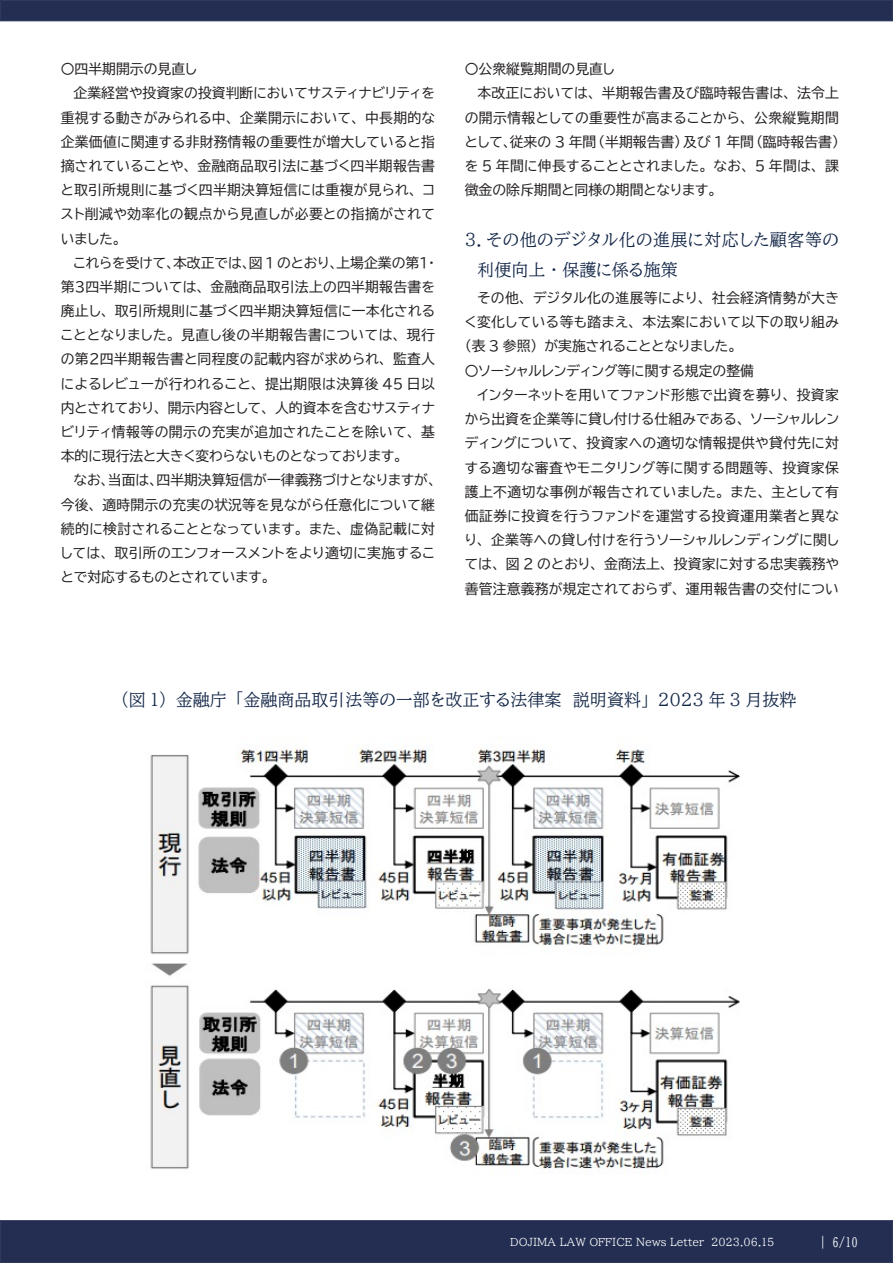
<style>
.page{position:relative;width:893px;height:1263px;background:#fff}
.page>*{position:absolute;margin:0;border:0;box-sizing:border-box;transform-origin:0 0}
.t1{font:16.95px "BIZ UDP Mincho Medium";color:#122647}
.t2{font:16.95px/29.7px "BIZ UDP Mincho Medium";letter-spacing:.035em;color:#122647}
.t3{font:13.8px/24.2px "BIZ UDP Gothic";letter-spacing:.02em;color:#231f20}
.t4{font:13.8px "BIZ UDP Gothic";color:#231f20}
.t5{font:13.8px "BIZ UDP Gothic";letter-spacing:.04em;color:#231f20}
.t6{font:12.75px "BIZ UD Mincho Medium";color:#fff}
.t7{font:10.65px "BIZ UDP Mincho Medium";color:#fff}
</style>
<div class="page">
<div style="left:0;top:1220px;width:893px;height:43px;background:#232e52;border:1px solid #232e52"></div>
<div style="left:0;top:0;width:893px;height:21px;background:#232e52;border:1px solid #232e52"></div>
<img style="left:150px;top:747px;width:589px;height:426px">
<p class="t4" style="left:61px;top:62px;width:138px">〇四半期開示の見直し</p>
<p class="t3" style="left:74px;top:81px;width:363px">企業経営や投資家の投資判断においてサスティナビリティを</p>
<p class="t3" style="left:61px;top:105px;width:376px">重視する動きがみられる中、企業開示において、中長期的な</p>
<p class="t3" style="left:61px;top:129px;width:376px">企業価値に関連する非財務情報の重要性が増大していると指</p>
<p class="t3" style="left:61px;top:154px;width:376px">摘されていることや、金融商品取引法に基づく四半期報告書</p>
<p class="t3" style="left:61px;top:178px;width:376px">と取引所規則に基づく四半期決算短信には重複が見られ、コ</p>
<p class="t3" style="left:61px;top:202px;width:376px">スト削減や効率化の観点から見直しが必要との指摘がされて</p>
<p class="t3" style="left:61px;top:226px;width:62px">いました。</p>
<p class="t4" style="left:74px;top:256px;width:363px">これらを受けて、本改正では、図 1 のとおり、上場企業の第１・</p>
<p class="t3" style="left:61px;top:275px;width:376px">第３四半期については、金融商品取引法上の四半期報告書を</p>
<p class="t3" style="left:61px;top:299px;width:376px">廃止し、取引所規則に基づく四半期決算短信に一本化される</p>
<p class="t5" style="left:61px;top:328px;width:376px">こととなりました。見直し後の半期報告書については、現行</p>
<p class="t3" style="left:61px;top:347px;width:376px">の第２四半期報告書と同程度の記載内容が求められ、監査人</p>
<p class="t3" style="left:61px;top:371px;width:376px">によるレビューが行われること、提出期限は決算後 45 日以</p>
<p class="t4" style="left:61px;top:401px;width:376px">内とされており、開示内容として、人的資本を含むサスティナ</p>
<p class="t3" style="left:61px;top:420px;width:376px">ビリティ情報等の開示の充実が追加されたことを除いて、基</p>
<p class="t4" style="left:61px;top:449px;width:343px">本的に現行法と大きく変わらないものとなっております。</p>
<p class="t4" style="left:74px;top:473px;width:364px">なお、当面は、四半期決算短信が一律義務づけとなりますが、</p>
<p class="t3" style="left:61px;top:492px;width:376px">今後、適時開示の充実の状況等を見ながら任意化について継</p>
<p class="t3" style="left:61px;top:516px;width:376px">続的に検討されることとなっています。また、虚偽記載に対</p>
<p class="t3" style="left:61px;top:541px;width:376px">しては、取引所のエンフォースメントをより適切に実施するこ</p>
<p class="t4" style="left:61px;top:570px;width:211px">とで対応するものとされています。</p>
<p class="t4" style="left:465px;top:62px;width:151px">〇公衆縦覧期間の見直し</p>
<p class="t3" style="left:477px;top:81px;width:363px">本改正においては、半期報告書及び臨時報告書は、法令上</p>
<p class="t3" style="left:465px;top:105px;width:376px">の開示情報としての重要性が高まることから、公衆縦覧期間</p>
<p class="t4" style="left:465px;top:135px;width:376px">として、従来の 3 年間（半期報告書）及び 1 年間（臨時報告書）</p>
<p class="t3" style="left:465px;top:154px;width:376px">を 5 年間に伸長することとされました。なお、 5 年間は、課</p>
<p class="t4" style="left:465px;top:183px;width:253px">徴金の除斥期間と同様の期間となります。</p>
<p class="t2" style="left:477px;top:225px;width:363px;text-indent:-13px">3. その他のデジタル化の進展に対応した顧客等の利便向上・保護に係る施策</p>
<p class="t3" style="left:465px;top:286px;width:376px;text-indent:13px">その他、デジタル化の進展等により、社会経済情勢が大きく変化している等も踏まえ、本法案において以下の取り組み（表 3 参照）が実施されることとなりました。<br>〇ソーシャルレンディング等に関する規定の整備</p>
<p class="t3" style="left:465px;top:383px;width:376px;text-align:justify;text-indent:13px">インターネットを用いてファンド形態で出資を募り、投資家から出資を企業等に貸し付ける仕組みである、ソーシャルレンディングについて、投資家への適切な情報提供や貸付先に対する適切な審査やモニタリング等に関する問題等、投資家保護上不適切な事例が報告されていました。また、主として有価証券に投資を行うファンドを運営する投資運用業者と異なり、企業等への貸し付けを行うソーシャルレンディングに関しては、図 2 のとおり、金商法上、投資家に対する忠実義務や善管注意義務が規定されておらず、運用報告書の交付につい</p>
<p class="t1" style="left:120px;top:691px;width:678px">（図 1）金融庁「金融商品取引法等の一部を改正する法律案　説明資料」 2023 年 3 月抜粋</p>
<p class="t7" style="left:510px;top:1236px;width:266px">DOJIMA LAW OFFICE News Letter 2023.06.15</p>
<p class="t6" style="left:816px;top:1235px;width:43px">｜ 6/10</p>
</div>
